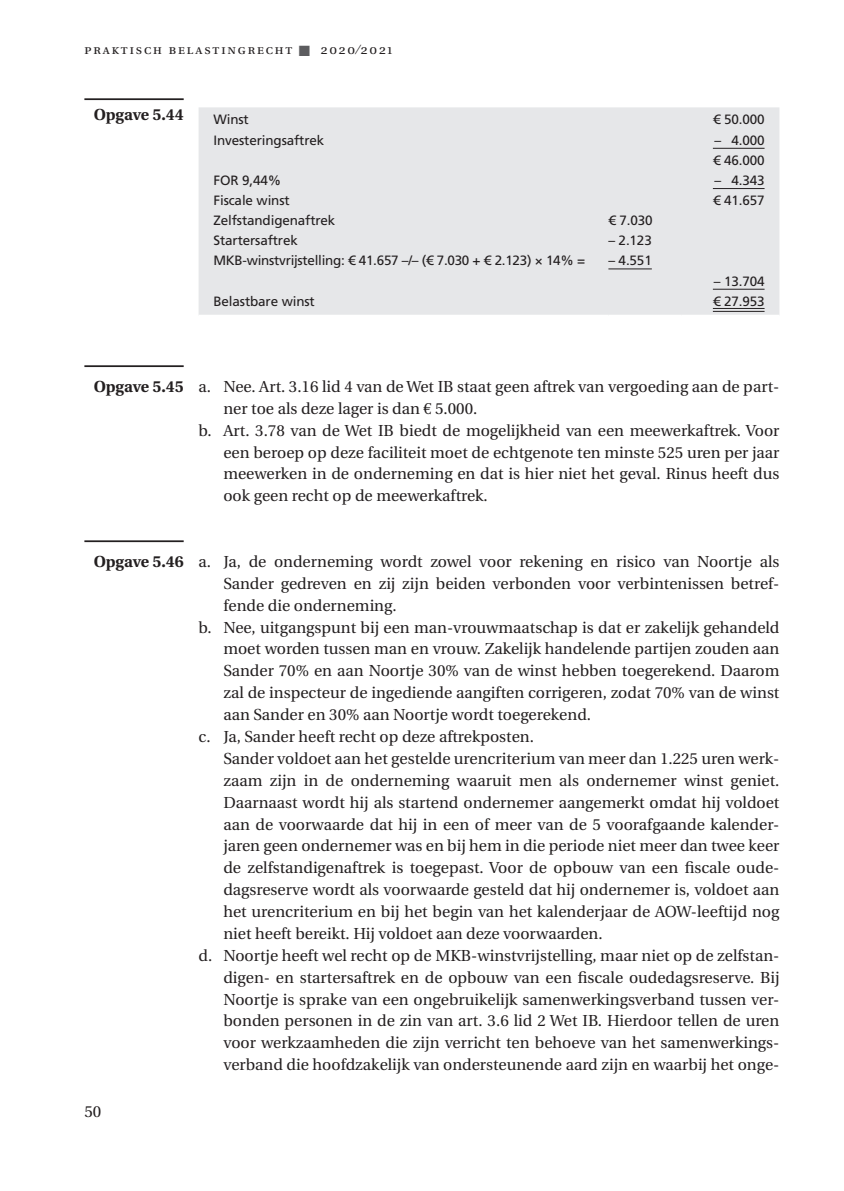
<style>
.page{position:relative;width:844px;height:1191px;background:#fff}
.page>*{position:absolute;margin:0;border:0;box-sizing:border-box;transform-origin:0 0}
.t1{font:15.92px "Utopia";color:#231f20}
.t2{font:700 15.92px "Utopia";color:#231f20}
.t3{font:13.47px/20.1px "Frutiger LT Std";letter-spacing:-.01em;color:#231f20}
.t4{font:13.47px "Utopia Exp";letter-spacing:.14em;color:#231f20}
.s1{color:#5c5c5f}
.s2{font-weight:700}
.s3{font-family:"Euro Serif"}
</style>
<div class="page">
<hr style="left:84px;top:98px;width:100px;height:2px;background:#231f20">
<hr style="left:84px;top:365px;width:100px;height:2px;background:#231f20">
<hr style="left:84px;top:540px;width:100px;height:2px;background:#231f20">
<div style="left:198px;top:107px;width:581px;height:208px;background:#e6e7e9"></div>
<hr style="left:608px;top:268px;width:43px;height:1px;background:#231f20">
<hr style="left:712px;top:148px;width:52px;height:1px;background:#231f20">
<hr style="left:712px;top:188px;width:52px;height:1px;background:#231f20">
<hr style="left:712px;top:289px;width:52px;height:1px;background:#231f20">
<hr style="left:712px;top:308px;width:52px;height:1px;background:#231f20">
<hr style="left:712px;top:311px;width:52px;height:1px;background:#231f20">
<p class="t4" style="left:84px;top:44px;width:309px">praktisch belastingrecht <span class="s1">■</span> 2020/2021</p>
<p class="t2" style="left:94px;top:105px;width:91px">Opgave 5.44</p>
<p class="t3" style="left:213px;top:110px;width:112px">Winst<br>Investeringsaftrek</p>
<p class="t3" style="left:213px;top:170px;width:373px">FOR 9,44%<br>Fiscale winst<br>Zelfstandigenaftrek<br>Startersaftrek<br>MKB-winstvrijstelling: € 41.657 –/– (€ 7.030 + € 2.123) × 14% =</p>
<p class="t3" style="left:213px;top:291px;width:103px">Belastbare winst</p>
<p class="t3" style="left:608px;top:210px;width:46px">€ 7.030</p>
<p class="t3" style="left:608px;top:231px;width:45px">– 2.123</p>
<p class="t3" style="left:608px;top:251px;width:45px">– 4.551</p>
<p class="t3" style="left:712px;top:110px;width:53px">€ 50.000</p>
<p class="t3" style="left:712px;top:130px;width:53px">– 4.000 € 46.000</p>
<p class="t3" style="left:712px;top:170px;width:53px">– 4.343 € 41.657</p>
<p class="t3" style="left:712px;top:271px;width:53px">– 13.704 € 27.953</p>
<p class="t1" style="left:94px;top:378px;width:687px"><span class="s2">Opgave 5.45</span> a. Nee. Art. 3.16 lid 4 van de Wet IB staat geen aftrek van vergoeding aan de part-</p>
<p class="t1" style="left:223px;top:399px;width:255px">ner toe als deze lager is dan <span class="s3">€</span> 5.000.</p>
<p class="t1" style="left:198px;top:421px;width:582px">b. Art. 3.78 van de Wet IB biedt de mogelijkheid van een meewerkaftrek. Voor</p>
<p class="t1" style="left:223px;top:443px;width:557px">een beroep op deze faciliteit moet de echtgenote ten minste 525 uren per jaar</p>
<p class="t1" style="left:223px;top:465px;width:557px">meewerken in de onderneming en dat is hier niet het geval. Rinus heeft dus</p>
<p class="t1" style="left:223px;top:487px;width:266px">ook geen recht op de meewerkaftrek.</p>
<p class="t1" style="left:94px;top:553px;width:687px"><span class="s2">Opgave 5.46</span> a. Ja, de onderneming wordt zowel voor rekening en risico van Noortje als</p>
<p class="t1" style="left:223px;top:574px;width:557px">Sander gedreven en zij zijn beiden verbonden voor verbintenissen betref-</p>
<p class="t1" style="left:223px;top:596px;width:175px">fende die onderneming.</p>
<p class="t1" style="left:198px;top:618px;width:582px">b. Nee, uitgangspunt bij een man-vrouwmaatschap is dat er zakelijk gehandeld</p>
<p class="t1" style="left:223px;top:640px;width:557px">moet worden tussen man en vrouw. Zakelijk handelende partijen zouden aan</p>
<p class="t1" style="left:223px;top:662px;width:557px">Sander 70% en aan Noortje 30% van de winst hebben toegerekend. Daarom</p>
<p class="t1" style="left:223px;top:684px;width:557px">zal de inspecteur de ingediende aangiften corrigeren, zodat 70% van de winst</p>
<p class="t1" style="left:223px;top:706px;width:369px">aan Sander en 30% aan Noortje wordt toegerekend.</p>
<p class="t1" style="left:198px;top:728px;width:337px">c. Ja, Sander heeft recht op deze aftrekposten.</p>
<p class="t1" style="left:223px;top:749px;width:557px">Sander voldoet aan het gestelde urencriterium van meer dan 1.225 uren werk-</p>
<p class="t1" style="left:223px;top:771px;width:557px">zaam zijn in de onderneming waaruit men als ondernemer winst geniet.</p>
<p class="t1" style="left:223px;top:793px;width:557px">Daarnaast wordt hij als startend ondernemer aangemerkt omdat hij voldoet</p>
<p class="t1" style="left:223px;top:815px;width:557px">aan de voorwaarde dat hij in een of meer van de 5 voorafgaande kalender-</p>
<p class="t1" style="left:223px;top:837px;width:557px">jaren geen ondernemer was en bij hem in die periode niet meer dan twee keer</p>
<p class="t1" style="left:223px;top:859px;width:557px">de zelfstandigenaftrek is toegepast. Voor de opbouw van een fiscale oude-</p>
<p class="t1" style="left:223px;top:881px;width:557px">dagsreserve wordt als voorwaarde gesteld dat hij ondernemer is, voldoet aan</p>
<p class="t1" style="left:223px;top:903px;width:557px">het urencriterium en bij het begin van het kalenderjaar de AOW-leeftijd nog</p>
<p class="t1" style="left:223px;top:924px;width:381px">niet heeft bereikt. Hij voldoet aan deze voorwaarden.</p>
<p class="t1" style="left:198px;top:946px;width:582px">d. Noortje heeft wel recht op de MKB-winstvrijstelling, maar niet op de zelfstan-</p>
<p class="t1" style="left:223px;top:968px;width:557px">digen- en startersaftrek en de opbouw van een fiscale oudedagsreserve. Bij</p>
<p class="t1" style="left:223px;top:990px;width:557px">Noortje is sprake van een ongebruikelijk samenwerkingsverband tussen ver-</p>
<p class="t1" style="left:223px;top:1012px;width:557px">bonden personen in de zin van art. 3.6 lid 2 Wet IB. Hierdoor tellen de uren</p>
<p class="t1" style="left:223px;top:1034px;width:557px">voor werkzaamheden die zijn verricht ten behoeve van het samenwerkings-</p>
<p class="t1" style="left:223px;top:1056px;width:557px">verband die hoofdzakelijk van ondersteunende aard zijn en waarbij het onge-</p>
<p class="t1" style="left:84px;top:1103px;width:18px">50</p>
</div>
